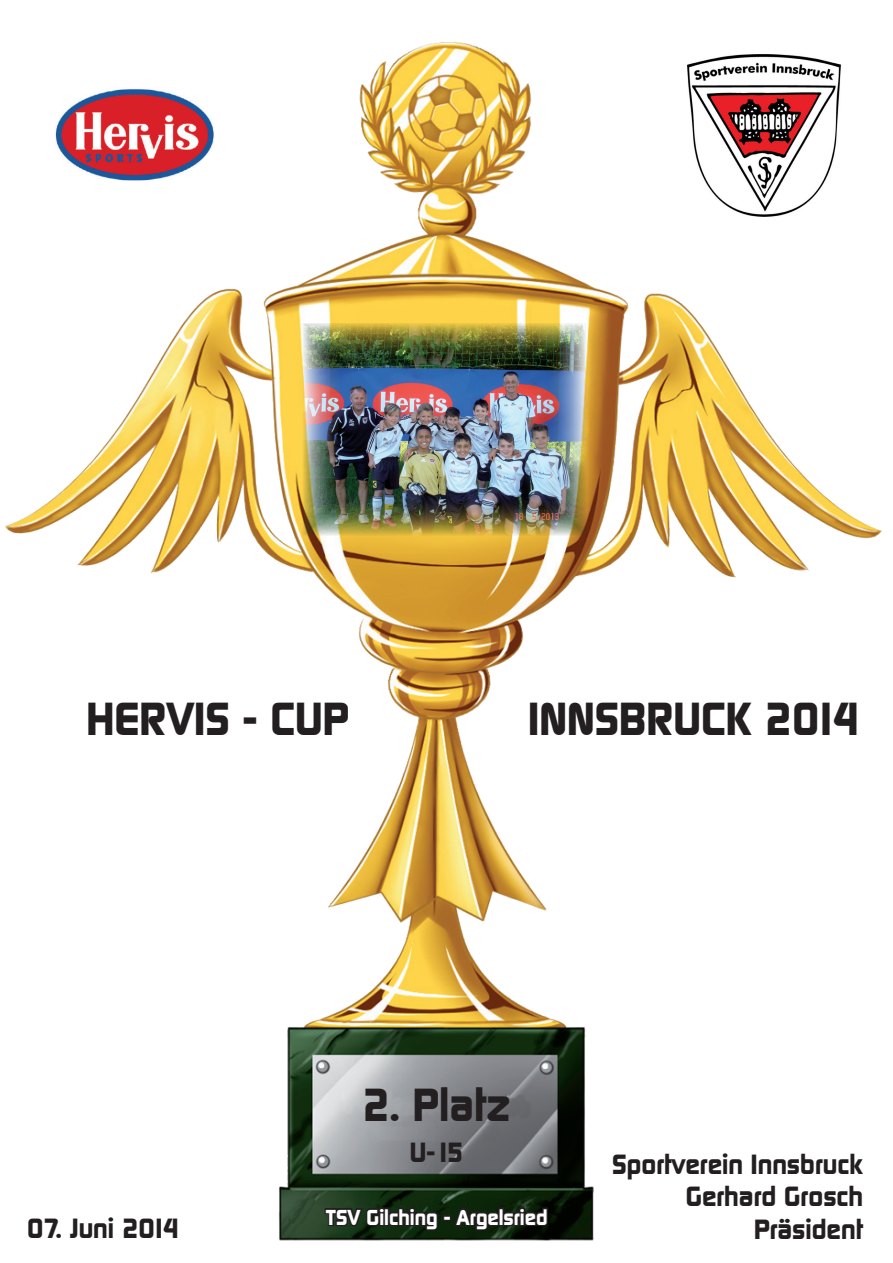
<style>
.page{position:relative;width:893px;height:1263px;background:#fff}
.page>*{position:absolute;margin:0;border:0;box-sizing:border-box;transform-origin:0 0}
.t1{font:800 45px "Randy Becker";color:#231f20}
.t2{font:800 27px/32.4px "Randy Becker";color:#231f20;text-align:right}
.t3{font:800 21px "Randy Becker";color:#fff}
</style>
<div class="page">
<img style="left:5px;top:41px;width:877px;height:1200px">
<img style="left:303px;top:323px;width:283px;height:213px">
<svg style="left:323px;top:1205px;width:117px;height:28px;background:#1c281a"></svg>
<div style="left:443px;top:1215px;width:8px;height:6px;border:3px solid #231f20"></div>
<svg style="left:452px;top:1202px;width:98px;height:34px;background:#151f12"></svg>
<img style="left:688px;top:54px;width:152px;height:163px">
<img style="left:54px;top:88px;width:160px;height:94px">
<h1 class="t1" style="left:86px;top:692px;width:264px">HERVIS - CUP</h1>
<h1 class="t1" style="left:528px;top:692px;width:333px">INNSBRUCK 2014</h1>
<p class="t2" style="left:27px;top:1212px;width:154px">07. Juni 2014</p>
<h1 class="t1" style="left:362px;top:1078px;width:150px">2. Platz</h1>
<p class="t2" style="left:410px;top:1136px;width:55px">U-15</p>
<p class="t3" style="left:326px;top:1204px;width:223px">TSV Gilching - Argelsried</p>
<p class="t2" style="left:612px;top:1148px;width:253px">Sportverein Innsbruck<br>Gerhard Grosch<br>Präsident</p>
</div>
